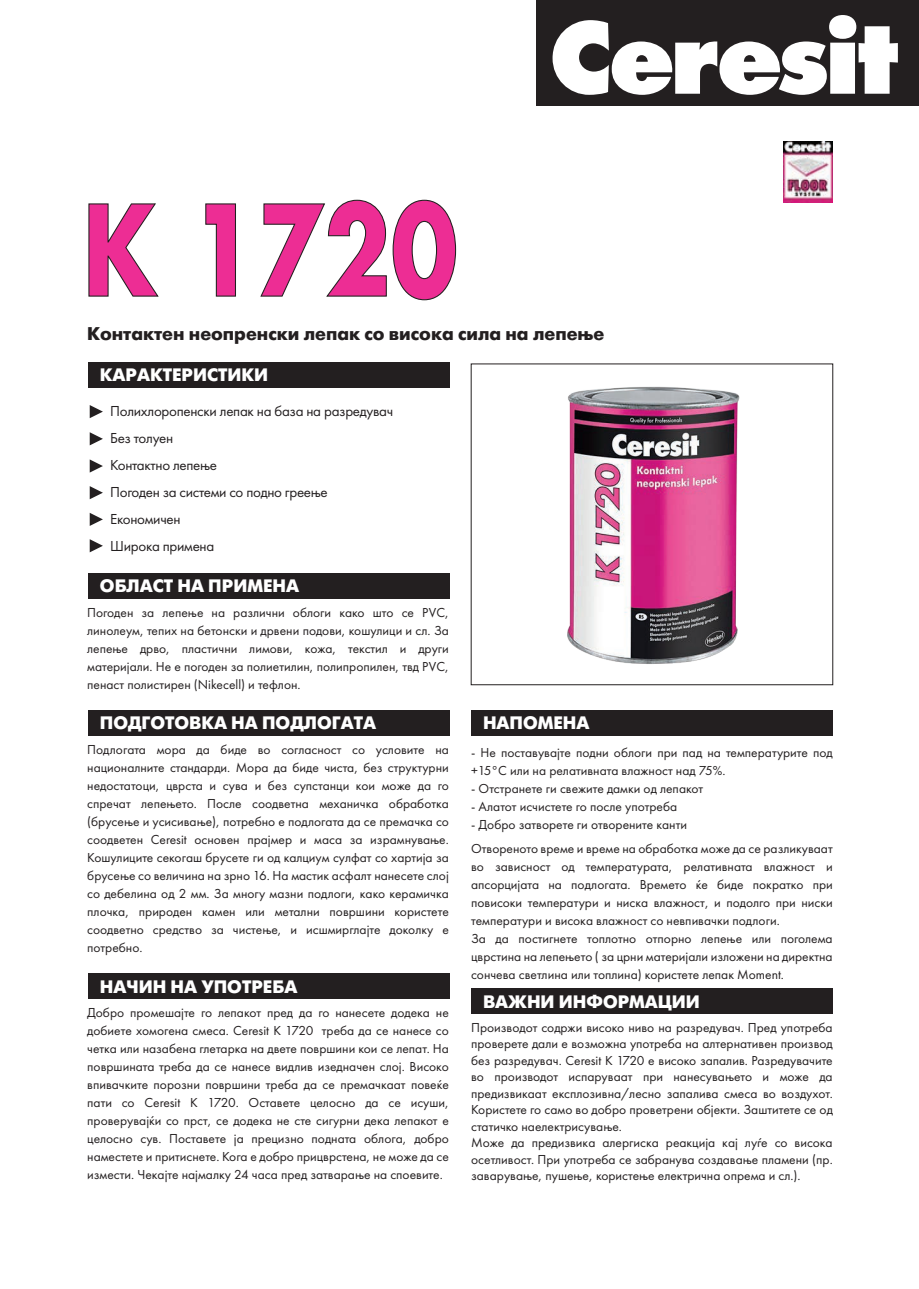
<style>
.page{position:relative;width:919px;height:1289px;background:#fff}
.page>*{position:absolute;margin:0;border:0;box-sizing:border-box;transform-origin:0 0}
.t1{font:700 122.1px "Futura";color:#ed2d94;scale:.8 1}
.t2{font:700 18.45px "Futura Futuris";color:#231f20}
.t3{font:700 18px "Futura Futuris";color:#fff}
.t4{font:15px/27px "Futura PT";letter-spacing:-.02em;color:#231f20}
.t5{font:13.5px/18px "Futura PT";color:#231f20}
</style>
<div class="page">
<div style="left:88px;top:362px;width:361px;height:25px;background:#231f20"></div>
<div style="left:536px;top:0;width:382px;height:105px;background:#231f20"></div>
<svg style="left:552px;top:15px;width:345px;height:80px"></svg>
<svg style="left:88px;top:203px;width:71px;height:94px"></svg>
<svg style="left:205px;top:203px;width:31px;height:94px"></svg>
<svg style="left:260px;top:199px;width:196px;height:102px"></svg>
<div style="left:88px;top:573px;width:361px;height:25px;background:#231f20"></div>
<svg style="left:90px;top:486px;width:13px;height:13px"></svg>
<svg style="left:90px;top:513px;width:13px;height:13px"></svg>
<svg style="left:90px;top:539px;width:13px;height:13px"></svg>
<svg style="left:90px;top:459px;width:13px;height:13px"></svg>
<svg style="left:90px;top:432px;width:13px;height:13px"></svg>
<svg style="left:90px;top:405px;width:13px;height:13px"></svg>
<div style="left:88px;top:710px;width:361px;height:25px;background:#231f20"></div>
<div style="left:88px;top:973px;width:361px;height:25px;background:#231f20"></div>
<div style="left:471px;top:710px;width:361px;height:25px;background:#231f20"></div>
<div style="left:471px;top:988px;width:361px;height:26px;background:#231f20"></div>
<img style="left:783px;top:141px;width:49px;height:61px">
<img style="left:470px;top:363px;width:364px;height:365px">
<h1 class="t1" style="left:83px;top:169px;width:470px">K 1720</h1>
<h2 class="t2" style="left:87px;top:322px;width:518px">Контактен неопренски лепак со висока сила на лепење</h2>
<h3 class="t3" style="left:100px;top:364px;width:170px">КАРАКТЕРИСТИКИ</h3>
<p class="t4" style="left:110px;top:397px;width:284px">Полихлоропенски лепак на база на разредувач<br>Без толуен<br>Контактно лепење<br>Погоден за системи со подно греење<br>Економичен<br>Широка примена</p>
<h3 class="t3" style="left:100px;top:575px;width:201px">ОБЛАСТ НА ПРИМЕНА</h3>
<p class="t5" style="left:87px;top:603px;width:363px;text-align:justify">Погоден за лепење на различни облоги како што се PVC, линолеум, тепих на бетонски и дрвени подови, кошулици и сл. За лепење дрво, пластични лимови, кожа, текстил и други материјали. Не е погоден за полиетилин, полипропилен, твд PVC, пенаст полистирен (Nikecell) и тефлон.</p>
<h3 class="t3" style="left:100px;top:712px;width:277px">ПОДГОТОВКА НА ПОДЛОГАТА</h3>
<h3 class="t3" style="left:483px;top:712px;width:108px">НАПОМЕНА</h3>
<p class="t5" style="left:87px;top:740px;width:363px;text-align:justify">Подлогата мора да биде во согласност со условите на националните стандарди. Мора да биде чиста, без структурни недостатоци, цврста и сува и без супстанци кои може да го спречат лепењето. После соодветна механичка обработка (брусење и усисивање), потребно е подлогата да се премачка со соодветен Ceresit основен прајмер и маса за израмнување.<br>Кошулиците секогаш брусете ги од калциум сулфат со хартија за брусење со величина на зрно 16. На мастик асфалт нанесете слој со дебелина од 2 мм. За многу мазни подлоги, како керамичка плочка, природен камен или метални површини користете соодветно средство за чистење, и исшмирглајте доколку е потребно.</p>
<p class="t5" style="left:471px;top:743px;width:363px">- Не поставувајте подни облоги при пад на температурите под +15°C или на релативната влажност над 75%.</p>
<p class="t5" style="left:471px;top:779px;width:233px">- Отстранете ги свежите дамки од лепакот</p>
<p class="t5" style="left:471px;top:797px;width:207px">- Алатот исчистете го после употреба</p>
<p class="t5" style="left:471px;top:812px;width:363px;line-height:24px">- Добро затворете ги отворените канти<br>Отвореното време и време на обработка може да се разликуваат</p>
<p class="t5" style="left:471px;top:857px;width:363px">во зависност од температурата, релативната влажност и апсорцијата на подлогата. Времето ќе биде пократко при повисоки температури и ниска влажност, и подолго при ниски температури и висока влажност со невпивачки подлоги.<br>За да постигнете топлотно отпорно лепење или поголема цврстина на лепењето ( за црни материјали изложени на директна сончева светлина или топлина) користете лепак Moment.</p>
<h3 class="t3" style="left:100px;top:975px;width:199px">НАЧИН НА УПОТРЕБА</h3>
<h3 class="t3" style="left:483px;top:991px;width:218px">ВАЖНИ ИНФОРМАЦИИ</h3>
<p class="t5" style="left:87px;top:1003px;width:363px;text-align:justify">Добро промешајте го лепакот пред да го нанесете додека не добиете хомогена смеса. Ceresit K 1720 треба да се нанесе со четка или назабена глетарка на двете површини кои се лепат. На површината треба да се нанесе видлив изедначен слој. Високо впивачките порозни површини треба да се премачкаат повеќе пати со Ceresit K 1720. Оставете целосно да се исуши, проверувајќи со прст, се додека не сте сигурни дека лепакот е целосно сув. Поставете ја прецизно подната облога, добро наместете и притиснете. Кога е добро прицврстена, не може да се измести. Чекајте најмалку 24 часа пред затварање на споевите.</p>
<p class="t5" style="left:471px;top:1018px;width:363px;line-height:16.5px">Производот содржи високо ниво на разредувач. Пред употреба проверете дали е возможна употреба на алтернативен производ без разредувач. Ceresit K 1720 е високо запалив. Разредувачите во производот испаруваат при нанесувањето и може да предизвикаат експлозивна/лесно запалива смеса во воздухот.<br>Користете го само во добро проветрени објекти. Заштитете се од статичко наелектрисување.<br>Може да предизвика алергиска реакција кај луѓе со висока осетливост. При употреба се забранува создавање пламени (пр. заварување, пушење, користење електрична опрема и сл.).</p>
</div>
